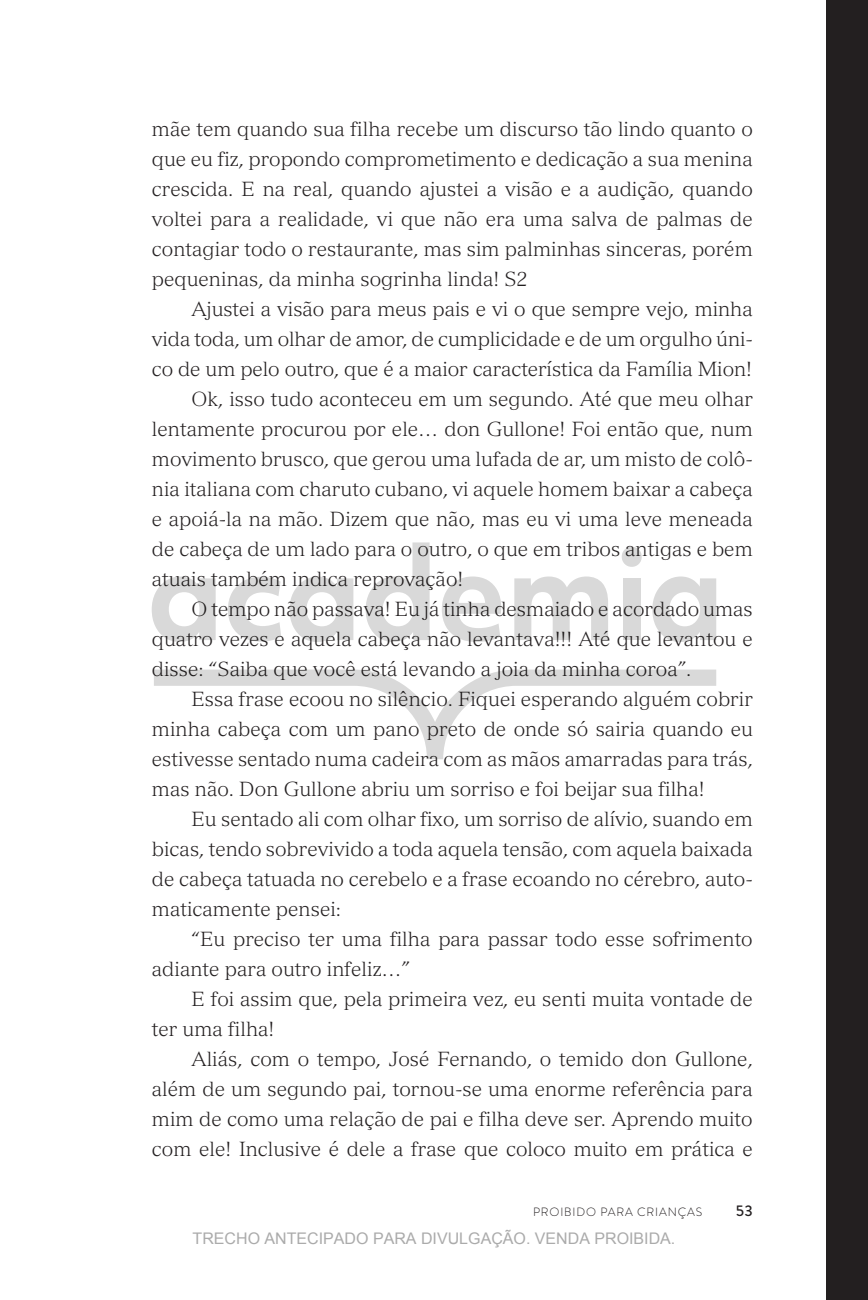
<style>
.page{position:relative;width:868px;height:1300px;background:#fff}
.page>*{position:absolute;margin:0;border:0;box-sizing:border-box;transform-origin:0 0}
.t1{font:300 20px/30px "Versailles LT Std";color:#231f20;text-align:justify}
.t2{font:16px "Arial";color:#ababab}
.t3{font:500 15px "Brandon Text";color:#231f20}
.t4{font:300 12px "Brandon Text";letter-spacing:.07em;color:#231f20}
</style>
<div class="page">
<div style="left:827px;top:0;width:41px;height:1300px;background:#231f20"></div>
<svg style="left:154px;top:670px;width:562px;height:89px"></svg>
<svg style="left:152px;top:576px;width:64px;height:66px"></svg>
<svg style="left:228px;top:577px;width:53px;height:65px"></svg>
<svg style="left:289px;top:576px;width:64px;height:66px"></svg>
<svg style="left:366px;top:542px;width:64px;height:100px"></svg>
<svg style="left:442px;top:576px;width:59px;height:66px"></svg>
<svg style="left:514px;top:576px;width:94px;height:64px"></svg>
<svg style="left:622px;top:547px;width:20px;height:20px"></svg>
<div style="left:623px;top:578px;width:17px;height:62px;background:#d9d9d9"></div>
<svg style="left:652px;top:576px;width:64px;height:66px"></svg>
<p class="t1" style="left:152px;top:114px;width:602px">mãe tem quando sua filha recebe um discurso tão lindo quanto o que eu fiz, propondo comprometimento e dedicação a sua menina crescida. E na real, quando ajustei a visão e a audição, quando voltei para a realidade, vi que não era uma salva de palmas de contagiar todo o restaurante, mas sim palminhas sinceras, porém pequeninas, da minha sogrinha linda! S2</p>
<p class="t1" style="left:192px;top:294px;width:563px">Ajustei a visão para meus pais e vi o que sempre vejo, minha</p>
<p class="t1" style="left:152px;top:324px;width:602px">vida toda, um olhar de amor, de cumplicidade e de um orgulho úni-</p>
<p class="t1" style="left:152px;top:354px;width:602px">co de um pelo outro, que é a maior característica da Família Mion!</p>
<p class="t1" style="left:192px;top:384px;width:563px">Ok, isso tudo aconteceu em um segundo. Até que meu olhar</p>
<p class="t1" style="left:152px;top:414px;width:603px">lentamente procurou por ele… don Gullone! Foi então que, num</p>
<p class="t1" style="left:152px;top:444px;width:602px">movimento brusco, que gerou uma lufada de ar, um misto de colô-</p>
<p class="t1" style="left:152px;top:474px;width:602px">nia italiana com charuto cubano, vi aquele homem baixar a cabeça</p>
<p class="t1" style="left:152px;top:504px;width:603px">e apoiá-‑la na mão. Dizem que não, mas eu vi uma leve meneada</p>
<p class="t1" style="left:152px;top:534px;width:602px">de cabeça de um lado para o outro, o que em tribos antigas e bem</p>
<p class="t1" style="left:152px;top:564px;width:313px">atuais também indica reprovação!</p>
<p class="t1" style="left:192px;top:594px;width:563px">O tempo não passava! Eu já tinha desmaiado e acordado umas</p>
<p class="t1" style="left:152px;top:624px;width:602px">quatro vezes e aquela cabeça não levantava!!! Até que levantou e</p>
<p class="t1" style="left:152px;top:654px;width:541px">disse: “Saiba que você está levando a joia da minha coroa”.</p>
<p class="t1" style="left:192px;top:684px;width:563px">Essa frase ecoou no silêncio. Fiquei esperando alguém cobrir</p>
<p class="t1" style="left:152px;top:714px;width:602px">minha cabeça com um pano preto de onde só sairia quando eu</p>
<p class="t1" style="left:152px;top:744px;width:602px">estivesse sentado numa cadeira com as mãos amarradas para trás,</p>
<p class="t1" style="left:152px;top:774px;width:554px">mas não. Don Gullone abriu um sorriso e foi beijar sua filha!</p>
<p class="t1" style="left:192px;top:804px;width:563px">Eu sentado ali com olhar fixo, um sorriso de alívio, suando em</p>
<p class="t1" style="left:152px;top:834px;width:602px">bicas, tendo sobrevivido a toda aquela tensão, com aquela baixada</p>
<p class="t1" style="left:152px;top:864px;width:602px">de cabeça tatuada no cerebelo e a frase ecoando no cérebro, auto-</p>
<p class="t1" style="left:152px;top:894px;width:191px">maticamente pensei:</p>
<p class="t1" style="left:192px;top:924px;width:563px">“Eu preciso ter uma filha para passar todo esse sofrimento</p>
<p class="t1" style="left:152px;top:954px;width:260px">adiante para outro infeliz…”</p>
<p class="t1" style="left:192px;top:984px;width:563px">E foi assim que, pela primeira vez, eu senti muita vontade de</p>
<p class="t1" style="left:152px;top:1014px;width:124px">ter uma filha!</p>
<p class="t1" style="left:192px;top:1044px;width:563px">Aliás, com o tempo, José Fernando, o temido don Gullone,</p>
<p class="t1" style="left:152px;top:1074px;width:602px">além de um segundo pai, tornou-‑ se uma enorme referência para</p>
<p class="t1" style="left:152px;top:1104px;width:602px">mim de como uma relação de pai e filha deve ser. Aprendo muito</p>
<p class="t1" style="left:152px;top:1134px;width:603px">com ele! Inclusive é dele a frase que coloco muito em prática e</p>
<p class="t4" style="left:533px;top:1204px;width:171px">PROIBIDO PARA CRIANÇAS</p>
<p class="t3" style="left:736px;top:1201px;width:18px">53</p>
<p class="t2" style="left:193px;top:1228px;width:484px">TRECHO ANTECIPADO PARA DIVULGAÇÃO. VENDA PROIBIDA.</p>
</div>
